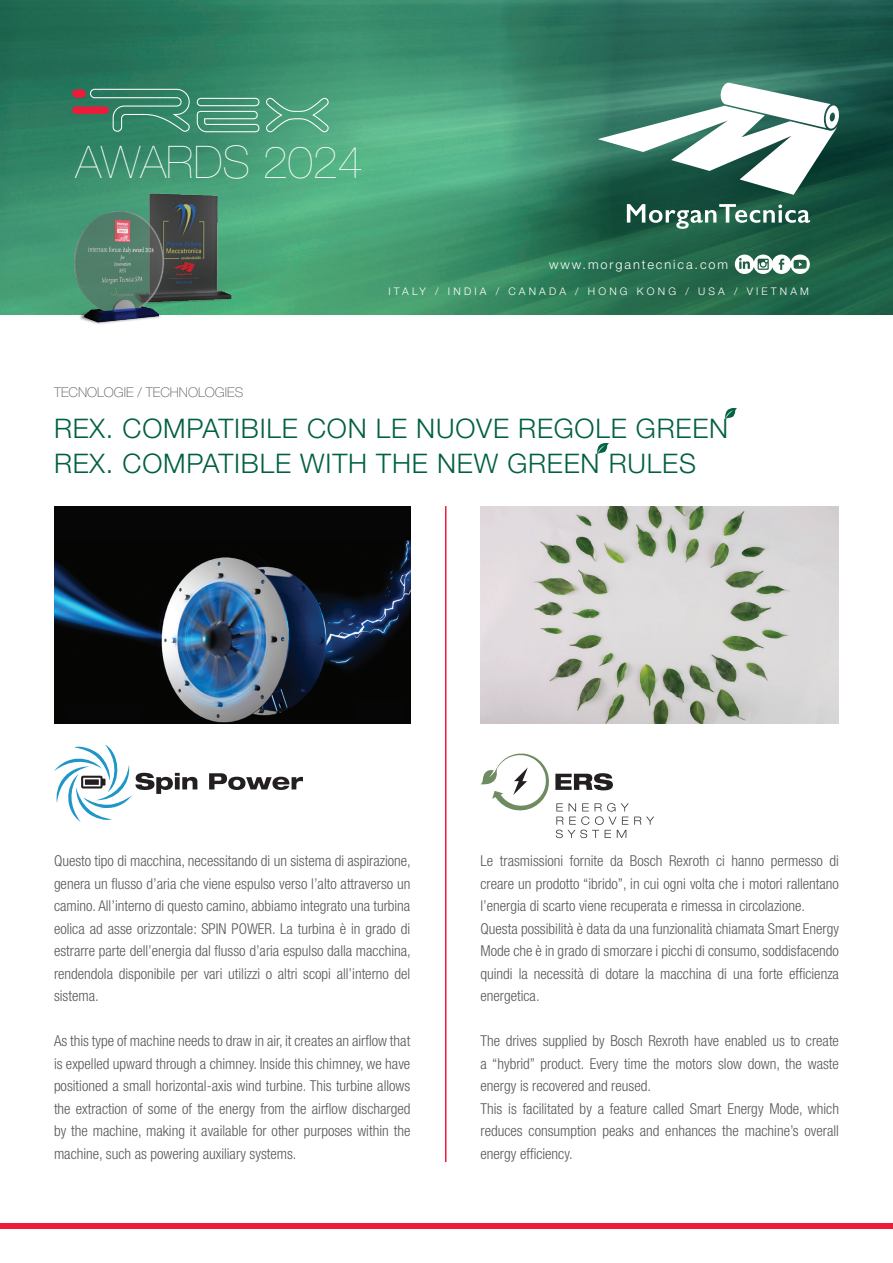
<style>
.page{position:relative;width:893px;height:1263px;background:#fff}
.page>*{position:absolute;margin:0;border:0;box-sizing:border-box;transform-origin:0 0}
.t1{font:200 45px "Helvetica Neue LT Pro";color:#fff}
.t2{font:300 27px/34.5px "Helvetica Neue LT Pro";letter-spacing:.03em;color:#006041}
.t3{font:300 condensed 15px/22.5px "Helvetica Neue LT Pro";color:#57585a;text-align:justify}
.t4{font:100 13.5px "Helvetica Neue LT Pro";color:#57585a}
.t5{font:300 12.75px "Helvetica Neue LT Pro";letter-spacing:.15em;color:#fff}
.t6{font:300 10.5px "Helvetica Neue LT Pro";letter-spacing:.3em;color:#fff}
</style>
<div class="page">
<img style="left:0;top:0;width:893px;height:315px">
<div style="left:0;top:1223px;width:893px;height:6px;background:#ed1a3a"></div>
<img style="left:480px;top:506px;width:359px;height:218px">
<hr style="left:445px;top:506px;width:1px;height:656px;background:#ed1a3a">
<img style="left:54px;top:506px;width:356px;height:218px">
<svg style="left:196px;top:97px;width:133px;height:36px"></svg>
<svg style="left:72px;top:88px;width:118px;height:44px"></svg>
<svg style="left:627px;top:204px;width:183px;height:25px"></svg>
<svg style="left:598px;top:83px;width:242px;height:112px"></svg>
<svg style="left:735px;top:255px;width:75px;height:19px"></svg>
<img style="left:137px;top:189px;width:97px;height:116px">
<img style="left:68px;top:208px;width:101px;height:116px">
<svg style="left:480px;top:753px;width:174px;height:85px"></svg>
<svg style="left:54px;top:745px;width:249px;height:77px"></svg>
<svg style="left:597px;top:444px;width:11px;height:10px"></svg>
<svg style="left:725px;top:409px;width:11px;height:10px"></svg>
<h1 class="t1" style="left:75px;top:136px;width:289px">AWARDS 2024</h1>
<p class="t5" style="left:549px;top:256px;width:181px">www.morgantecnica.com</p>
<p class="t6" style="left:388px;top:285px;width:422px">ITALY / INDIA / CANADA / HONG KONG / USA / VIETNAM</p>
<p class="t4" style="left:54px;top:384px;width:191px">TECNOLOGIE / TECHNOLOGIES</p>
<h2 class="t2" style="left:54px;top:411px;width:676px">REX. COMPATIBILE CON LE NUOVE REGOLE GREEN<br>REX. COMPATIBLE WITH THE NEW GREEN RULES</h2>
<p class="t3" style="left:54px;top:850px;width:358px">Questo tipo di macchina, necessitando di un sistema di aspirazione, genera un flusso d’aria che viene espulso verso l’alto attraverso un camino. All’interno di questo camino, abbiamo integrato una turbina eolica ad asse orizzontale: SPIN POWER. La turbina è in grado di estrarre parte dell’energia dal flusso d’aria espulso dalla macchina, rendendola disponibile per vari utilizzi o altri scopi all’interno del sistema.</p>
<p class="t3" style="left:54px;top:1030px;width:358px">As this type of machine needs to draw in air, it creates an airflow that is expelled upward through a chimney. Inside this chimney, we have positioned a small horizontal-axis wind turbine. This turbine allows the extraction of some of the energy from the airflow discharged by the machine, making it available for other purposes within the machine, such as powering auxiliary systems.</p>
<p class="t3" style="left:480px;top:850px;width:360px;text-align:left">Le trasmissioni fornite da Bosch Rexroth ci hanno permesso di creare un prodotto “ibrido”, in cui ogni volta che i motori rallentano l’energia di scarto viene recuperata e rimessa in circolazione.<br>Questa possibilità è data da una funzionalità chiamata Smart Energy Mode che è in grado di smorzare i picchi di consumo, soddisfacendo quindi la necessità di dotare la macchina di una forte efficienza energetica.</p>
<p class="t3" style="left:480px;top:1030px;width:360px;text-align:left">The drives supplied by Bosch Rexroth have enabled us to create a “hybrid” product. Every time the motors slow down, the waste energy is recovered and reused.<br>This is facilitated by a feature called Smart Energy Mode, which reduces consumption peaks and enhances the machine’s overall energy efficiency.</p>
</div>
